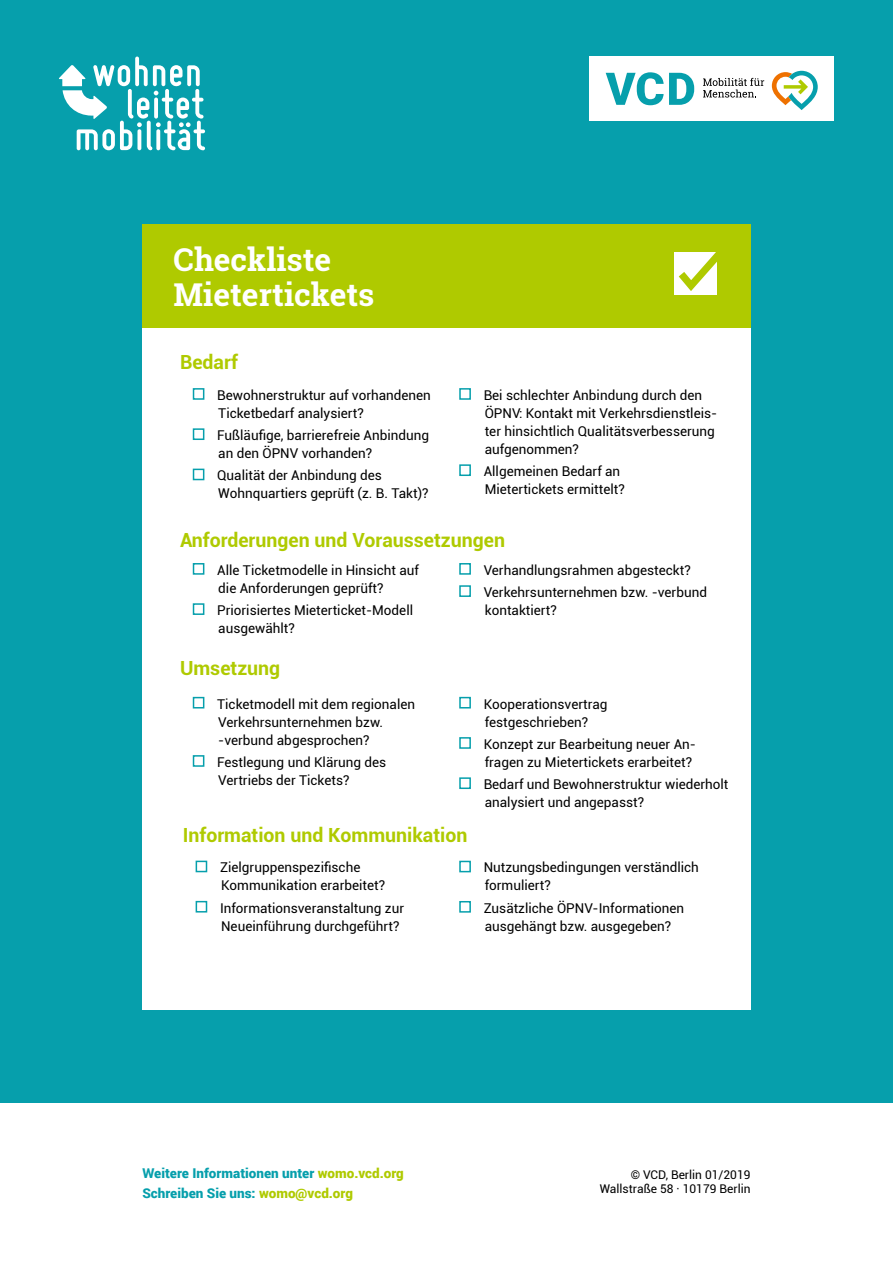
<style>
.page{position:relative;width:893px;height:1263px;background:#fff}
.page>*{position:absolute;margin:0;border:0;box-sizing:border-box;transform-origin:0 0}
.t1{font:700 31.5px/35.1px "Roboto Slab";color:#fff}
.t2{font:700 19.5px "Roboto";color:#afca00}
.t3{font:13.5px/18px "Roboto";color:#000}
.t4{font:900 13.5px/19.5px "Roboto";color:#069fac}
.t5{font:12px/14.4px "Roboto";color:#000;text-align:right}
.s1{color:#afca00}
</style>
<div class="page">
<div style="left:0;top:0;width:893px;height:1103px;background:#069fac"></div>
<div style="left:589px;top:57px;width:245px;height:64px;background:#fff"></div>
<svg style="left:703px;top:78px;width:61px;height:20px"></svg>
<svg style="left:606px;top:72px;width:88px;height:33px"></svg>
<svg style="left:772px;top:71px;width:46px;height:39px"></svg>
<svg style="left:59px;top:57px;width:146px;height:93px"></svg>
<div style="left:62px;top:79px;width:20px;height:7px;background:#fff"></div>
<div style="left:142px;top:326px;width:608px;height:684px;background:#fff"></div>
<div style="left:142px;top:224px;width:608px;height:104px;background:#afca00"></div>
<svg style="left:674px;top:252px;width:43px;height:43px"></svg>
<div style="left:193px;top:388px;width:11px;height:12px;background:#fff;border:2px solid #069fac"></div>
<div style="left:193px;top:428px;width:11px;height:12px;background:#fff;border:2px solid #069fac"></div>
<div style="left:193px;top:469px;width:11px;height:11px;background:#fff;border:2px solid #069fac"></div>
<div style="left:193px;top:563px;width:11px;height:12px;background:#fff;border:2px solid #069fac"></div>
<div style="left:193px;top:603px;width:11px;height:12px;background:#fff;border:2px solid #069fac"></div>
<div style="left:193px;top:697px;width:11px;height:11px;background:#fff;border:2px solid #069fac"></div>
<div style="left:193px;top:755px;width:11px;height:12px;background:#fff;border:2px solid #069fac"></div>
<div style="left:459px;top:388px;width:12px;height:12px;background:#fff;border:2px solid #069fac"></div>
<div style="left:459px;top:464px;width:12px;height:12px;background:#fff;border:2px solid #069fac"></div>
<div style="left:459px;top:563px;width:12px;height:12px;background:#fff;border:2px solid #069fac"></div>
<div style="left:459px;top:585px;width:12px;height:12px;background:#fff;border:2px solid #069fac"></div>
<div style="left:196px;top:861px;width:11px;height:11px;background:#fff;border:2px solid #069fac"></div>
<div style="left:196px;top:901px;width:11px;height:11px;background:#fff;border:2px solid #069fac"></div>
<div style="left:459px;top:697px;width:12px;height:11px;background:#fff;border:2px solid #069fac"></div>
<div style="left:459px;top:737px;width:12px;height:12px;background:#fff;border:2px solid #069fac"></div>
<div style="left:459px;top:777px;width:12px;height:12px;background:#fff;border:2px solid #069fac"></div>
<div style="left:459px;top:861px;width:12px;height:11px;background:#fff;border:2px solid #069fac"></div>
<div style="left:459px;top:901px;width:12px;height:12px;background:#fff;border:2px solid #069fac"></div>
<h1 class="t1" style="left:174px;top:241px;width:202px">Checkliste<br>Mietertickets</h1>
<h2 class="t2" style="left:180px;top:348px;width:59px">Bedarf</h2>
<p class="t3" style="left:217px;top:385px;width:215px">Bewohnerstruktur auf vorhandenen<br>Ticketbedarf analysiert?</p>
<p class="t3" style="left:217px;top:426px;width:214px">Fußläufige, barrierefreie Anbindung an den ÖPNV vorhanden?</p>
<p class="t3" style="left:217px;top:466px;width:213px">Qualität der Anbindung des<br>Wohnquartiers geprüft (z. B. Takt)?</p>
<p class="t3" style="left:484px;top:385px;width:235px">Bei schlechter Anbindung durch den ÖPNV: Kontakt mit Verkehrsdienstleis&shy;ter hinsichtlich Qualitätsverbesserung aufgenommen?</p>
<p class="t3" style="left:484px;top:462px;width:143px">Allgemeinen Bedarf an<br>Mietertickets ermittelt?</p>
<h2 class="t2" style="left:180px;top:527px;width:327px">Anforderungen und Voraussetzungen</h2>
<p class="t3" style="left:217px;top:560px;width:203px">Alle Ticketmodelle in Hinsicht auf die Anforderungen geprüft?</p>
<p class="t3" style="left:217px;top:601px;width:197px">Priorisiertes Mieterticket- Modell ausgewählt?</p>
<h2 class="t2" style="left:180px;top:654px;width:102px">Umsetzung</h2>
<p class="t3" style="left:217px;top:694px;width:199px">Ticketmodell mit dem regionalen<br>Verkehrsunternehmen bzw. -verbund abgesprochen?</p>
<p class="t3" style="left:217px;top:752px;width:171px">Festlegung und Klärung des<br>Vertriebs der Tickets?</p>
<p class="t3" style="left:484px;top:558px;width:225px;line-height:22.2px">Verhandlungsrahmen abgesteckt?<br>Verkehrsunternehmen bzw. -verbund</p>
<p class="t3" style="left:485px;top:601px;width:73px">kontaktiert?</p>
<p class="t3" style="left:484px;top:694px;width:125px">Kooperationsvertrag festgeschrieben?</p>
<p class="t3" style="left:484px;top:734px;width:214px">Konzept zur Bearbeitung neuer An&shy;fragen zu Mietertickets erarbeitet?</p>
<p class="t3" style="left:484px;top:775px;width:246px">Bedarf und Bewohnerstruktur wiederholt analysiert und angepasst?</p>
<h2 class="t2" style="left:183px;top:822px;width:286px">Information und Kommunikation</h2>
<p class="t3" style="left:220px;top:858px;width:167px">Zielgruppenspezifische<br>Kommunikation erarbeitet?</p>
<p class="t3" style="left:220px;top:898px;width:186px">Informationsveranstaltung zur<br>Neueinführung durchgeführt?</p>
<p class="t3" style="left:484px;top:858px;width:217px">Nutzungsbedingungen verständlich formuliert?</p>
<p class="t3" style="left:484px;top:898px;width:202px">Zusätzliche ÖPNV- Informationen ausgehängt bzw. ausgegeben?</p>
<p class="t4" style="left:142px;top:1163px;width:263px">Weitere Informationen unter <span class="s1">womo.vcd.org<br></span>Schreiben Sie uns: <span class="s1">womo@vcd.org</span></p>
<p class="t5" style="left:600px;top:1167px;width:152px">© VCD, Berlin 01/2019<br>Wallstraße 58 · 10179 Berlin</p>
</div>
